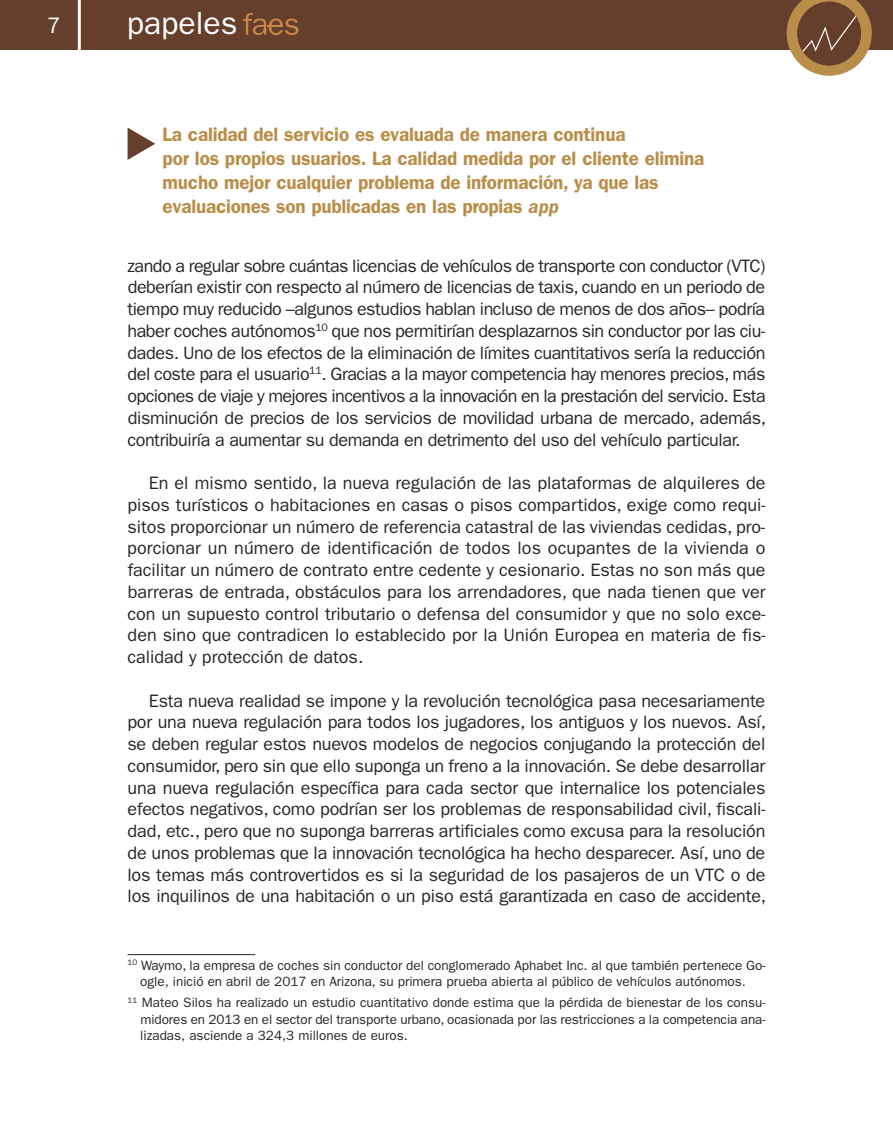
<style>
.page{position:relative;width:893px;height:1127px;background:#fff}
.page>*{position:absolute;margin:0;border:0;box-sizing:border-box;transform-origin:0 0}
.t1{font:31.95px "Franklin Gothic";color:#fff}
.t2{font:22.5px "Franklin Gothic";color:#fff}
.t3{font:600 19.5px/24px "Franklin Gothic";letter-spacing:-.01em;color:#b98e4a}
.t4{font:18px/21.8px "Franklin Gothic";letter-spacing:-.01em;color:#272627;text-align:justify}
.t5{font:13.5px/16.5px "Franklin Gothic";color:#272627;text-align:center}
.s1{font-style:italic}
</style>
<div class="page">
<div style="left:0;top:0;width:893px;height:50px;background:#653f2b"></div>
<svg style="left:243px;top:13px;width:55px;height:22px"></svg>
<hr style="left:78px;top:0;width:3px;height:52px;background:#fff">
<svg style="left:787px;top:0;width:85px;height:76px"></svg>
<svg style="left:128px;top:128px;width:27px;height:32px"></svg>
<hr style="left:128px;top:954px;width:127px;height:1px;background:#272627">
<p class="t2" style="left:47px;top:17px;width:15px">7</p>
<h1 class="t1" style="left:127px;top:12px;width:112px">papeles</h1>
<p class="t3" style="left:163px;top:124px;width:543px">La calidad del servicio es evaluada de manera continua<br>por los propios usuarios. La calidad medida por el cliente elimina mucho mejor cualquier problema de información, ya que las evaluaciones son publicadas en las propias <span class="s1">app</span></p>
<p class="t4" style="left:127px;top:256px;width:640px">zando a regular sobre cuántas licencias de vehículos de transporte con conductor (VTC) deberían existir con respecto al número de licencias de taxis, cuando en un periodo de tiempo muy reducido –algunos estudios hablan incluso de menos de dos años– podría haber coches autónomos<sup>10</sup> que nos permitirían desplazarnos sin conductor por las ciu&shy;dades. Uno de los efectos de la eliminación de límites cuantitativos sería la reducción del coste para el usuario<sup>11</sup>. Gracias a la mayor competencia hay menores precios, más opciones de viaje y mejores incentivos a la innovación en la prestación del servicio. Esta disminución de precios de los servicios de movilidad urbana de mercado, además, contribuiría a aumentar su demanda en detrimento del uso del vehículo particular.</p>
<p class="t4" style="left:127px;top:473px;width:640px;text-indent:21px">En el mismo sentido, la nueva regulación de las plataformas de alquileres de pisos turísticos o habitaciones en casas o pisos compartidos, exige como requi&shy;sitos proporcionar un número de referencia catastral de las viviendas cedidas, pro&shy;porcionar un número de identificación de todos los ocupantes de la vivienda o facilitar un número de contrato entre cedente y cesionario. Estas no son más que barreras de entrada, obstáculos para los arrendadores, que nada tienen que ver con un supuesto control tributario o defensa del consumidor y que no solo exce&shy;den sino que contradicen lo establecido por la Unión Europea en materia de fis&shy;calidad y protección de datos.</p>
<p class="t4" style="left:127px;top:691px;width:640px;text-indent:21px">Esta nueva realidad se impone y la revolución tecnológica pasa necesariamente por una nueva regulación para todos los jugadores, los antiguos y los nuevos. Así, se deben regular estos nuevos modelos de negocios conjugando la protección del consumidor, pero sin que ello suponga un freno a la innovación. Se debe desarrollar una nueva regulación específica para cada sector que internalice los potenciales efectos negativos, como podrían ser los problemas de responsabilidad civil, fiscali&shy;dad, etc., pero que no suponga barreras artificiales como excusa para la resolución de unos problemas que la innovación tecnológica ha hecho desparecer. Así, uno de los temas más controvertidos es si la seguridad de los pasajeros de un VTC o de los inquilinos de una habitación o un piso está garantizada en caso de accidente,</p>
<p class="t5" style="left:128px;top:958px;width:639px"><sup>10</sup> Waymo, la empresa de coches sin conductor del conglomerado Aphabet Inc. al que también pertenece Go&shy;ogle, inició en abril de 2017 en Arizona, su primera prueba abierta al público de vehículos autónomos.</p>
<p class="t5" style="left:140px;top:995px;width:627px;text-align:justify;text-indent:-13px"><sup>11</sup> Mateo Silos ha realizado un estudio cuantitativo donde estima que la pérdida de bienestar de los consu&shy;midores en 2013 en el sector del transporte urbano, ocasionada por las restricciones a la competencia ana&shy;lizadas, asciende a 324,3 millones de euros.</p>
</div>
